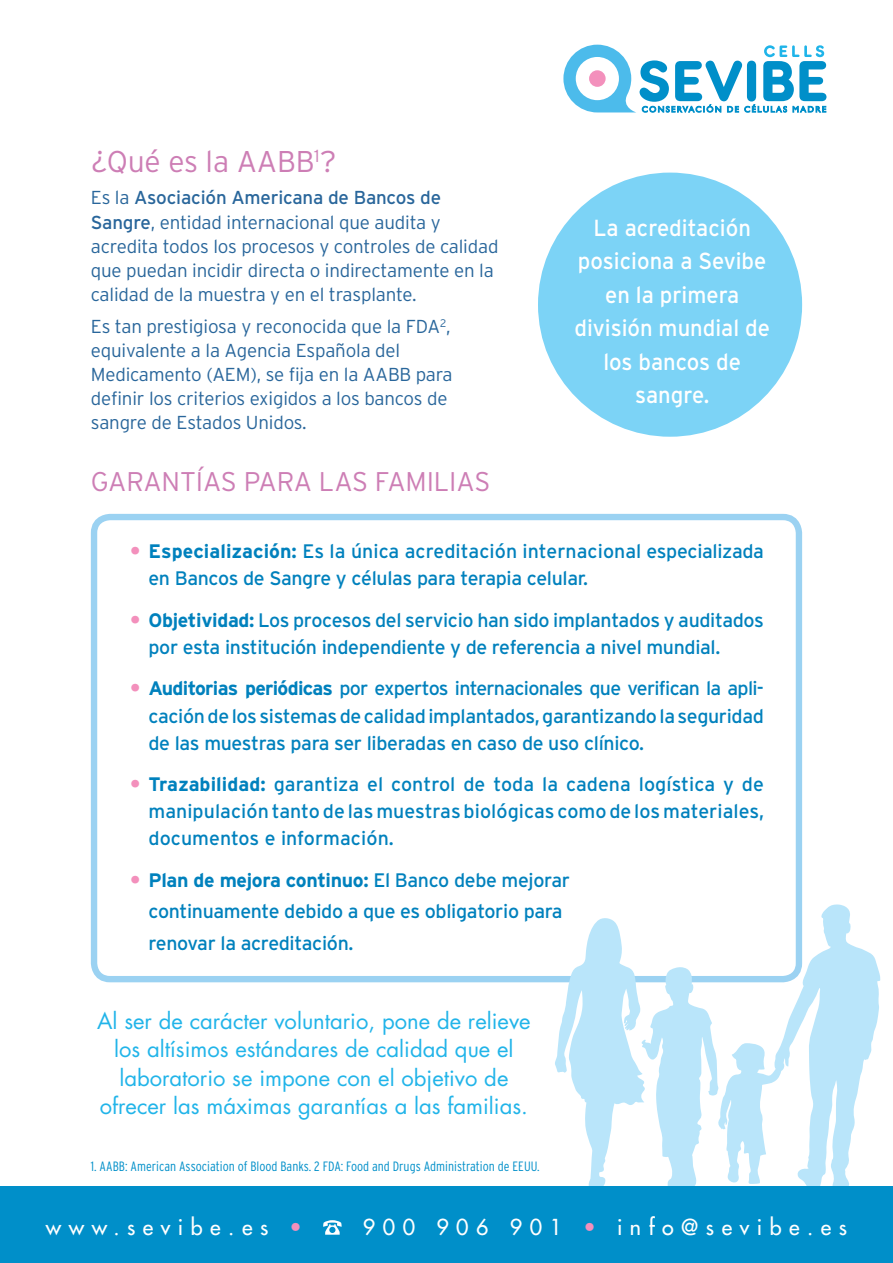
<style>
.page{position:relative;width:893px;height:1263px;background:#fff}
.page>*{position:absolute;margin:0;border:0;box-sizing:border-box;transform-origin:0 0}
.TEXTO_NORMAL{font:300 30px "Interstate";letter-spacing:-.005em;color:#cd7eb5}
.TEXTO_NORMAL-2{font:300 27px "Interstate";letter-spacing:-.005em;color:#cd7eb5}
.t1{font:23.25px/33.5px "Interstate";color:#fff;text-align:center;scale:.95 1}
.destacado{font:22.05px/28.3px "Futura";color:#21b4e9;text-align:center}
.t2{font:21.45px "Futura";letter-spacing:.35em;color:#fff}
.TEXTO_NORMAL-3{font:19.5px/27px "Interstate";letter-spacing:-.015em;color:#0081bd}
.TEXTO_NORMAL-4{font:700 19.5px "Interstate";letter-spacing:-.015em;color:#0081bd}
.TEXTO_NORMAL-5{font:300 18.75px/24px "Interstate";letter-spacing:-.01em;color:#29669b}
.firma_contra{font:300 condensed 13.5px "Interstate";color:#008fc9}
.s1{font-weight:400}
.s2{font-family:"European Pi Three";color:#f390bc}
.s3{font-weight:700}
.s4{font-family:"European Pi Three";font-weight:400;color:#f390bc}
.s5{color:#f390bc}
</style>
<div class="page">
<div style="left:91px;top:514px;width:711px;height:468px;border:6px solid #9bd2f2;border-radius:16px"></div>
<svg style="left:718px;top:904px;width:162px;height:282px"></svg>
<svg style="left:555px;top:918px;width:163px;height:268px"></svg>
<div style="left:0;top:1186px;width:893px;height:77px;background:#008fc9"></div>
<svg style="left:563px;top:45px;width:263px;height:68px"></svg>
<svg style="left:323px;top:1220px;width:19px;height:15px"></svg>
<div style="left:538px;top:173px;width:264px;height:264px;background:#7cd3f6;border-radius:50%"></div>
<p class="TEXTO_NORMAL" style="left:91px;top:145px;width:247px">¿Qué es la AABB<sup>1</sup>?</p>
<p class="TEXTO_NORMAL-5" style="left:91px;top:186px;width:409px">Es la <span class="s1">Asociación Americana de Bancos de Sangre</span>, entidad internacional que audita y acredita todos los procesos y controles de calidad que puedan incidir directa o indirectamente en la calidad de la muestra y en el trasplante.</p>
<p class="TEXTO_NORMAL-5" style="left:91px;top:314px;width:361px">Es tan prestigiosa y reconocida que la FDA<sup>2</sup>,</p>
<p class="TEXTO_NORMAL-5" style="left:91px;top:338px;width:363px">equivalente a la Agencia Española del Medicamento (AEM), se fija en la AABB para definir los criterios exigidos a los bancos de sangre de Estados Unidos.</p>
<p class="TEXTO_NORMAL-2" style="left:91px;top:466px;width:401px">GARANTÍAS PARA LAS FAMILIAS</p>
<p class="t1" style="left:578px;top:211px;width:200px">La acreditación posiciona a Sevibe</p>
<p class="t1" style="left:605px;top:278px;width:143px">en la primera</p>
<p class="t1" style="left:574px;top:311px;width:207px">división mundial de</p>
<p class="t1" style="left:603px;top:345px;width:146px">los bancos de</p>
<p class="t1" style="left:635px;top:378px;width:80px">sangre.</p>
<p class="TEXTO_NORMAL-3" style="left:148px;top:537px;width:617px;text-indent:-20px"><span class="s2">O</span> <span class="s3">Especialización:</span> Es la única acreditación internacional especializada en Bancos de Sangre y células para terapia celular.</p>
<p class="TEXTO_NORMAL-3" style="left:148px;top:606px;width:617px;text-indent:-20px"><span class="s2">O</span> <span class="s3">Objetividad:</span> Los procesos del servicio han sido implantados y auditados por esta institución independiente y de referencia a nivel mundial.</p>
<p class="TEXTO_NORMAL-3" style="left:148px;top:675px;width:617px;text-align:justify;text-indent:-20px"><span class="s2">O</span> <span class="s3">Auditorias periódicas</span> por expertos internacionales que verifican la apli&shy;cación de los sistemas de calidad implantados, garantizando la seguridad de las muestras para ser liberadas en caso de uso clínico.</p>
<p class="TEXTO_NORMAL-3" style="left:148px;top:771px;width:617px;text-align:justify;text-indent:-20px"><span class="s2">O</span> <span class="s3">Trazabilidad:</span> garantiza el control de toda la cadena logística y de manipulación tanto de las muestras biológicas como de los materiales, documentos e información.</p>
<p class="TEXTO_NORMAL-4" style="left:129px;top:869px;width:442px"><span class="s4">O</span> Plan de mejora continuo: <span class="s1">El Banco debe mejorar</span></p>
<p class="TEXTO_NORMAL-3" style="left:148px;top:898px;width:416px">continuamente debido a que es obligatorio para</p>
<p class="TEXTO_NORMAL-3" style="left:148px;top:929px;width:206px">renovar la acreditación.</p>
<p class="destacado" style="left:97px;top:1006px;width:435px">Al ser de carácter voluntario, pone de relieve los altísimos estándares de calidad que el laboratorio se impone con el objetivo de ofrecer las máximas garantías a las familias.</p>
<p class="firma_contra" style="left:91px;top:1158px;width:450px">1. AABB: American Association of Blood Banks. 2 FDA: Food and Drugs Administration de EEUU.</p>
<p class="t2" style="left:46px;top:1213px;width:258px">www.sevibe.es <span class="s5">•</span></p>
<p class="t2" style="left:363px;top:1213px;width:486px">900 906 901 <span class="s5">•</span> info@sevibe.es</p>
</div>
